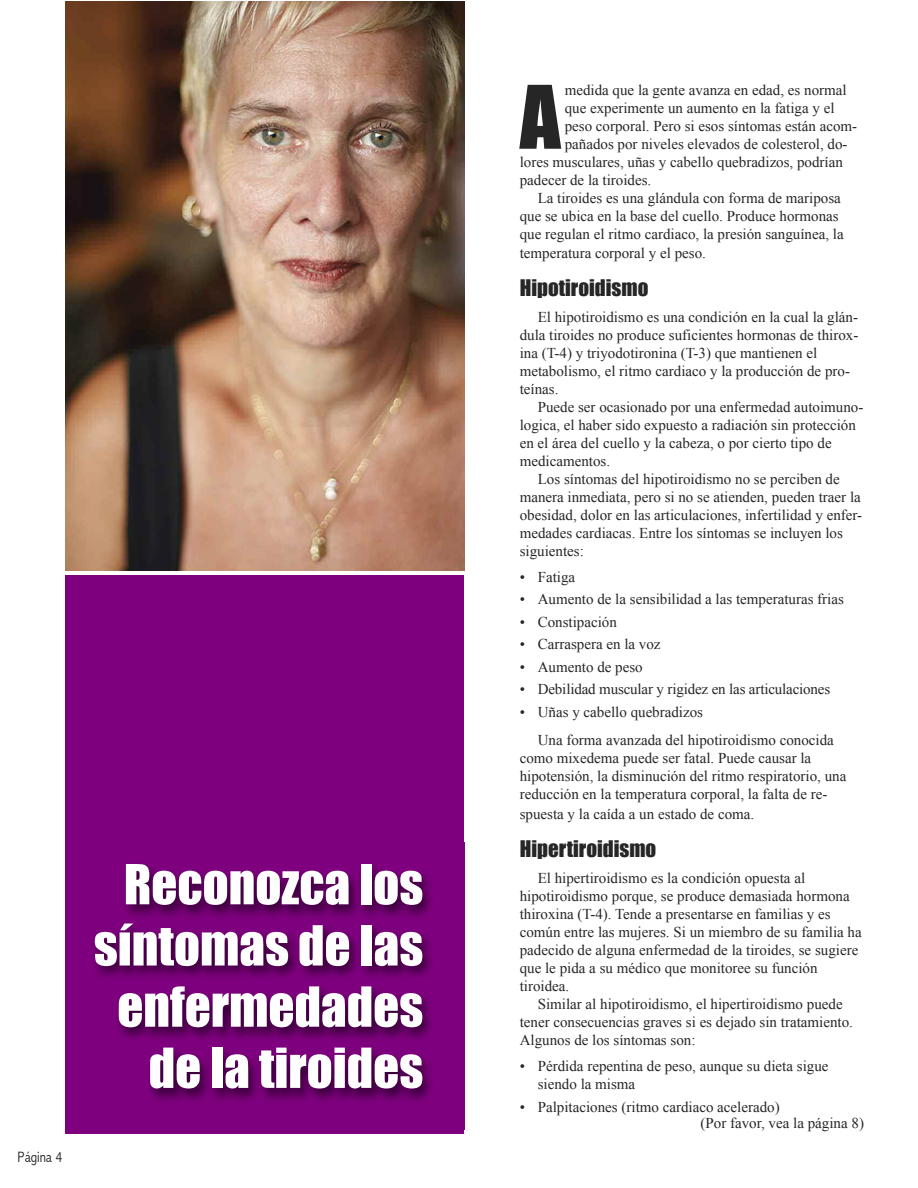
<style>
.page{position:relative;width:918px;height:1188px;background:#fff}
.page>*{position:absolute;margin:0;border:0;box-sizing:border-box;transform-origin:0 0}
.t1{font:80.85px "Impact";color:#272627}
.t2{font:51px/61.2px "Impact";color:#fff;text-align:right}
.t3{font:21px "Impact";color:#272627}
.t4{font:15px/18px "Times New Roman";color:#272627}
.t5{font:300 condensed 15px "Abadi";color:#272627}
</style>
<div class="page">
<div style="left:65px;top:576px;width:399px;height:558px;background:#7f007f"></div>
<img style="left:95px;top:843px;width:370px;height:286px">
<img style="left:65px;top:2px;width:399px;height:569px">
<p class="t5" style="left:18px;top:1149px;width:46px">Página 4</p>
<h2 class="t2" style="left:94px;top:853px;width:331px">Reconozca los síntomas de las enfermedades de la tiroides</h2>
<h1 class="t1" style="left:520px;top:67px;width:43px">A</h1>
<p class="t4" style="left:565px;top:81px;width:283px">medida que la gente avanza en edad, es normal</p>
<p class="t4" style="left:565px;top:99px;width:271px">que experimente un aumento en la fatiga y el</p>
<p class="t4" style="left:565px;top:117px;width:294px">peso corporal. Pero si esos síntomas están acom-</p>
<p class="t4" style="left:565px;top:135px;width:284px">pañados por niveles elevados de colesterol, do-</p>
<p class="t4" style="left:520px;top:153px;width:325px">lores musculares, uñas y cabello quebradizos, podrían</p>
<p class="t4" style="left:520px;top:171px;width:133px">padecer de la tiroides.</p>
<p class="t4" style="left:538px;top:189px;width:305px">La tiroides es una glándula con forma de mariposa</p>
<p class="t4" style="left:520px;top:207px;width:321px">que se ubica en la base del cuello. Produce hormonas</p>
<p class="t4" style="left:520px;top:225px;width:326px">que regulan el ritmo cardiaco, la presión sanguínea, la</p>
<p class="t4" style="left:520px;top:244px;width:188px">temperatura corporal y el peso.</p>
<h3 class="t3" style="left:520px;top:275px;width:130px">Hipotiroidismo</h3>
<p class="t4" style="left:520px;top:308px;width:340px;text-indent:18px">El hipotiroidismo es una condición en la cual la glán&shy;dula tiroides no produce suficientes hormonas de thirox&shy;ina (T-4) y triyodotironina (T-3) que mantienen el metabolismo, el ritmo cardiaco y la producción de pro&shy;teínas.</p>
<p class="t4" style="left:538px;top:398px;width:327px">Puede ser ocasionado por una enfermedad autoimuno-</p>
<p class="t4" style="left:520px;top:416px;width:338px">logica, el haber sido expuesto a radiación sin protección</p>
<p class="t4" style="left:520px;top:434px;width:313px">en el área del cuello y la cabeza, o por cierto tipo de</p>
<p class="t4" style="left:520px;top:452px;width:92px">medicamentos.</p>
<p class="t4" style="left:538px;top:470px;width:304px">Los síntomas del hipotiroidismo no se perciben de</p>
<p class="t4" style="left:520px;top:488px;width:343px">manera inmediata, pero si no se atienden, pueden traer la</p>
<p class="t4" style="left:520px;top:506px;width:344px">obesidad, dolor en las articulaciones, infertilidad y enfer-</p>
<p class="t4" style="left:520px;top:524px;width:325px">medades cardiacas. Entre los síntomas se incluyen los</p>
<p class="t4" style="left:520px;top:542px;width:66px">siguientes:</p>
<p class="t4" style="left:520px;top:568px;width:57px">• Fatiga</p>
<p class="t4" style="left:520px;top:590px;width:326px">• Aumento de la sensibilidad a las temperaturas frias</p>
<p class="t4" style="left:520px;top:613px;width:99px">• Constipación</p>
<p class="t4" style="left:520px;top:635px;width:142px">• Carraspera en la voz</p>
<p class="t4" style="left:520px;top:658px;width:124px">• Aumento de peso</p>
<p class="t4" style="left:520px;top:680px;width:312px">• Debilidad muscular y rigidez en las articulaciones</p>
<p class="t4" style="left:538px;top:698px;width:298px;line-height:28.5px;text-indent:-18px">• Uñas y cabello quebradizos<br>Una forma avanzada del hipotiroidismo conocida</p>
<p class="t4" style="left:520px;top:749px;width:328px">como mixedema puede ser fatal. Puede causar la hipotensión, la disminución del ritmo respiratorio, una reducción en la temperatura corporal, la falta de re&shy;spuesta y la caída a un estado de coma.</p>
<h3 class="t3" style="left:520px;top:836px;width:138px">Hipertiroidismo</h3>
<p class="t4" style="left:520px;top:869px;width:343px;text-indent:18px">El hipertiroidismo es la condición opuesta al hipotiroidismo porque, se produce demasiada hormona thiroxina (T-4). Tende a presentarse en familias y es común entre las mujeres. Si un miembro de su familia ha padecido de alguna enfermedad de la tiroides, se sugiere que le pida a su médico que monitoree su función tiroidea.</p>
<p class="t4" style="left:520px;top:995px;width:335px;text-indent:18px">Similar al hipotiroidismo, el hipertiroidismo puede tener consecuencias graves si es dejado sin tratamiento.<br>Algunos de los síntomas son:</p>
<p class="t4" style="left:538px;top:1057px;width:292px;text-indent:-18px">• Pérdida repentina de peso, aunque su dieta sigue siendo la misma</p>
<p class="t4" style="left:520px;top:1098px;width:261px">• Palpitaciones (ritmo cardiaco acelerado)</p>
<p class="t4" style="left:701px;top:1114px;width:165px">(Por favor, vea la página 8)</p>
</div>
